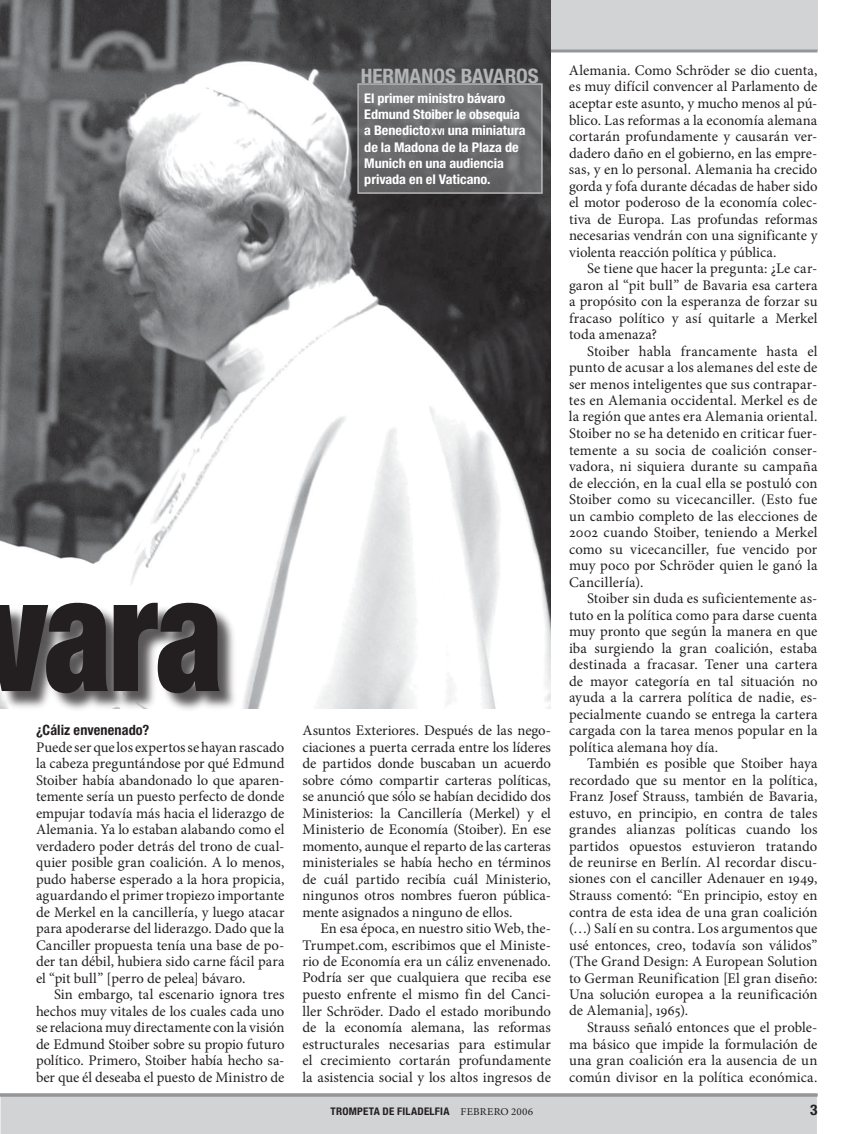
<style>
.page{position:relative;width:864px;height:1134px;background:#fff}
.page>*{position:absolute;margin:0;border:0;box-sizing:border-box;transform-origin:0 0}
.t1{font:900 condensed 159px "Helvetica Neue LT Std";color:#231f20;scale:.85 1}
.t2{font:700 condensed 19.95px "Helvetica Neue LT Std";color:#b2b4b6;scale:1.05 1}
.t3{font:14.7px/16.5px "Minion Pro";color:#231f20;text-align:justify}
.t4{font:700 condensed 14.25px "Helvetica Neue LT Std";letter-spacing:.005em;color:#231f20}
.t5{font:700 condensed 13.35px/16.4px "Helvetica Neue LT Std";letter-spacing:-.005em;color:#fff;scale:1.07 1}
.t6{font:700 condensed 10.5px "Helvetica Neue LT Std";color:#231f20;scale:1.05 1}
.t7{font:10.5px "Minion Pro";color:#231f20;scale:1.05 1}
.s1{font-size:9.3px}
</style>
<div class="page">
<div style="left:0;top:0;width:818px;height:51px;background:#d1d3d4"></div>
<img style="left:0;top:0;width:551px;height:709px">
<div style="left:0;top:1096px;width:817px;height:38px;background:#d1d3d4"></div>
<hr style="left:551px;top:50px;width:267px;height:2px;background:#949698">
<div style="left:0;top:575px;width:238px;height:138px;background:#231f20;opacity:.75"></div>
<svg style="left:359px;top:85px;width:182px;height:107px;background:#6b6b6d"></svg>
<div style="left:357px;top:83px;width:186px;height:111px;border:1px solid #b2b4b6"></div>
<hr style="left:0;top:1094px;width:818px;height:2px;background:#949698">
<h1 class="t1" style="left:-15px;top:536px;width:282px">vara</h1>
<p class="t4" style="left:36px;top:721px;width:115px">¿Cáliz envenenado?</p>
<p class="t3" style="left:36px;top:739px;width:250px">Puede ser que los expertos se hayan rascado la cabeza preguntándose por qué Edmund Stoiber había abandonado lo que aparen&shy;temente sería un puesto perfecto de donde empujar todavía más hacia el liderazgo de Alemania. Ya lo estaban alabando como el verdadero poder detrás del trono de cual&shy;quier posible gran coalición. A lo menos, pudo haberse esperado a la hora propicia, aguardando el primer tropiezo importante de Merkel en la cancillería, y luego atacar para apoderarse del liderazgo. Dado que la Canciller propuesta tenía una base de po&shy;der tan débil, hubiera sido carne fácil para el “pit bull” [perro de pelea] bávaro.</p>
<p class="t3" style="left:36px;top:986px;width:250px;text-indent:18px">Sin embargo, tal escenario ignora tres hechos muy vitales de los cuales cada uno se relaciona muy directamente con la visión de Edmund Stoiber sobre su propio futuro político. Primero, Stoiber había hecho sa&shy;ber que él deseaba el puesto de Ministro de</p>
<h2 class="t2" style="left:361px;top:64px;width:24px">Hermanos</h2>
<h2 class="t2" style="left:461px;top:64px;width:12px">bavaros</h2>
<p class="t5" style="left:364px;top:90px;width:152px">El primer ministro bávaro<br>Edmund Stoiber le obsequia a Benedicto <span class="s1">xvi</span> una miniatura de la Madona de la Plaza de<br>Munich en una audiencia privada en el Vaticano.</p>
<p class="t3" style="left:302px;top:722px;width:250px">Asuntos Exteriores. Después de las nego&shy;ciaciones a puerta cerrada entre los líderes de partidos donde buscaban un acuerdo sobre cómo compartir carteras políticas, se anunció que sólo se habían decidido dos Ministerios: la Cancillería (Merkel) y el Ministerio de Economía (Stoiber). En ese momento, aunque el reparto de las carteras ministeriales se había hecho en términos de cuál partido recibía cuál Ministerio, ningunos otros nombres fueron pública&shy;mente asignados a ninguno de ellos.</p>
<p class="t3" style="left:303px;top:920px;width:250px;text-indent:18px">En esa época, en nuestro sitio Web, the-Trumpet.com, escribimos que el Ministe&shy;rio de Economía era un cáliz envenenado.<br>Podría ser que cualquiera que reciba ese puesto enfrente el mismo fin del Canci&shy;ller Schröder. Dado el estado moribundo de la economía alemana, las reformas estructurales necesarias para estimular el crecimiento cortarán profundamente la asistencia social y los altos ingresos de</p>
<p class="t6" style="left:331px;top:1104px;width:7px">trompeta</p>
<p class="t6" style="left:383px;top:1104px;width:25px">de filadel</p>
<p class="t6" style="left:435px;top:1104px;width:11px">fia</p>
<p class="t7" style="left:461px;top:1104px;width:8px">febrero</p>
<p class="t7" style="left:511px;top:1104px;width:23px">2006</p>
<p class="t3" style="left:569px;top:62px;width:250px">Alemania. Como Schröder se dio cuenta, es muy difícil convencer al Parlamento de aceptar este asunto, y mucho menos al pú&shy;blico. Las reformas a la economía alemana cortarán profundamente y causarán ver&shy;dadero daño en el gobierno, en las empre&shy;sas, y en lo personal. Alemania ha crecido gorda y fofa durante décadas de haber sido el motor poderoso de la economía colec&shy;tiva de Europa. Las profundas reformas necesarias vendrán con una significante y violenta reacción política y pública.</p>
<p class="t3" style="left:569px;top:260px;width:250px;text-indent:18px">Se tiene que hacer la pregunta: ¿Le car&shy;garon al “pit bull” de Bavaria esa cartera a propósito con la esperanza de forzar su fracaso político y así quitarle a Merkel toda amenaza?</p>
<p class="t3" style="left:569px;top:343px;width:250px;text-indent:18px">Stoiber habla francamente hasta el punto de acusar a los alemanes del este de ser menos inteligentes que sus contrapar&shy;tes en Alemania occidental. Merkel es de la región que antes era Alemania oriental.<br>Stoiber no se ha detenido en criticar fuer&shy;temente a su socia de coalición conser&shy;vadora, ni siquiera durante su campaña de elección, en la cual ella se postuló con Stoiber como su vicecanciller. (Esto fue un cambio completo de las elecciones de 2002 cuando Stoiber, teniendo a Merkel como su vicecanciller, fue vencido por muy poco por Schröder quien le ganó la Cancillería).</p>
<p class="t3" style="left:569px;top:590px;width:250px;text-indent:18px">Stoiber sin duda es suficientemente as&shy;tuto en la política como para darse cuenta muy pronto que según la manera en que iba surgiendo la gran coalición, estaba destinada a fracasar. Tener una cartera de mayor categoría en tal situación no ayuda a la carrera política de nadie, es&shy;pecialmente cuando se entrega la cartera cargada con la tarea menos popular en la política alemana hoy día.</p>
<p class="t3" style="left:569px;top:755px;width:250px;text-indent:18px">También es posible que Stoiber haya recordado que su mentor en la política, Franz Josef Strauss, también de Bavaria, estuvo, en principio, en contra de tales grandes alianzas políticas cuando los partidos opuestos estuvieron tratando de reunirse en Berlín. Al recordar discu&shy;siones con el canciller Adenauer en 1949, Strauss comentó: “En principio, estoy en contra de esta idea de una gran coalición (…) Salí en su contra. Los argumentos que usé entonces, creo, todavía son válidos” (The Grand Design: A European Solution to German Reunification [El gran diseño:<br>Una solución europea a la reunificación de Alemania], 1965).</p>
<p class="t3" style="left:569px;top:1019px;width:250px;text-indent:18px">Strauss señaló entonces que el proble&shy;ma básico que impide la formulación de una gran coalición era la ausencia de un común divisor en la política económica.</p>
</div>
